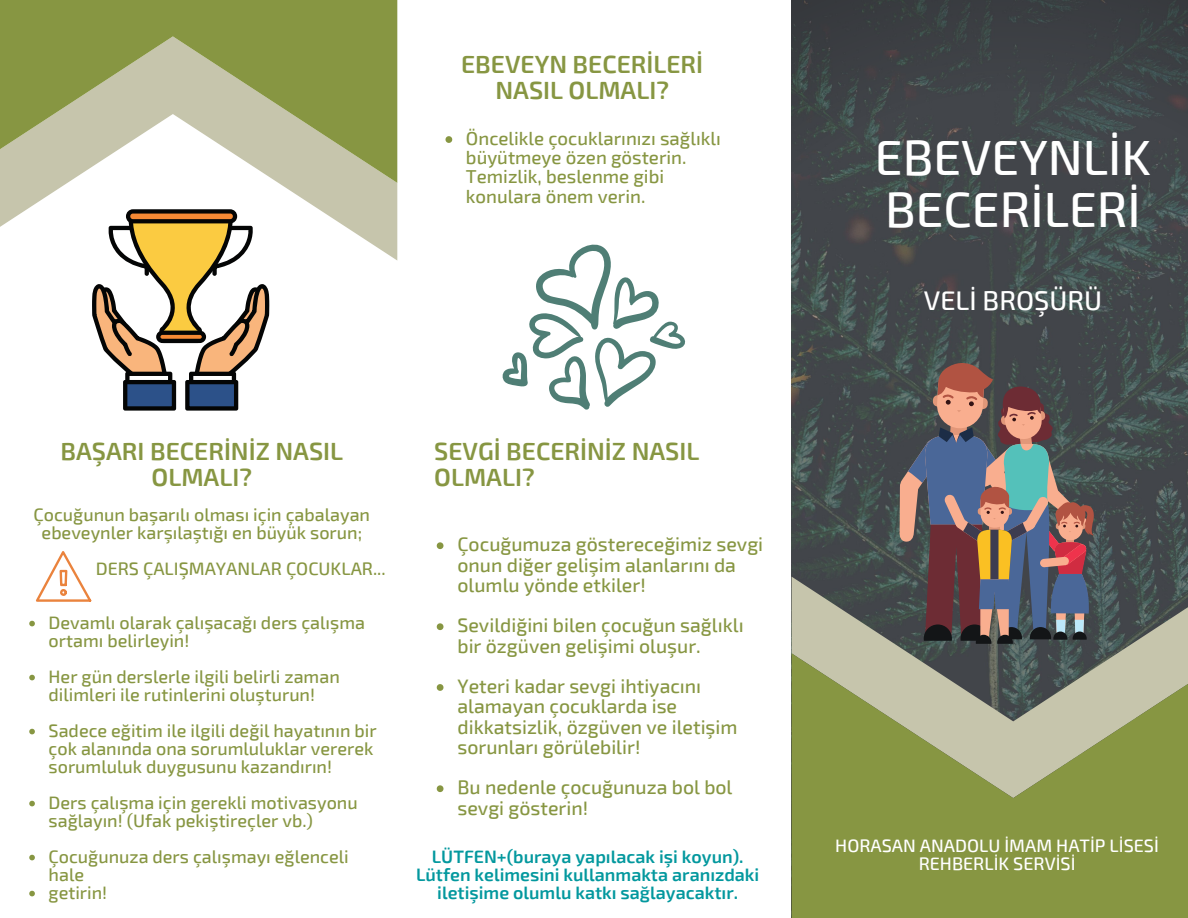
<style>
.page{position:relative;width:1188px;height:918px;background:#fff}
.page>*{position:absolute;margin:0;border:0;box-sizing:border-box;transform-origin:0 0}
.t1{font:500 49.5px/51.8px "Exo 2";color:#fff}
.t2{font:500 27px "Exo 2";color:#fff}
.t3{font:600 24.9px/25.8px "Exo 2";color:#879642;text-align:center}
.t4{font:500 19.5px/20.2px "Exo 2";color:#879642}
.t5{font:500 18.75px/19.2px "Exo 2";color:#879642}
.t6{font:500 18px/18px "Exo 2";color:#879642}
.t7{font:600 18px/18px "Exo 2";color:#03989e;text-align:center}
.t8{font:500 18px "Exo 2";color:#fff}
</style>
<div class="page">
<svg style="left:791px;top:0;width:397px;height:918px;background:#42484a"></svg>
<svg style="left:792px;top:577px;width:396px;height:76px;background:#737970"></svg>
<svg style="left:792px;top:653px;width:396px;height:265px;background:#919c5b"></svg>
<svg style="left:0;top:183px;width:397px;height:77px"></svg>
<svg style="left:0;top:0;width:397px;height:183px;background:#a8b079"></svg>
<svg style="left:899px;top:356px;width:197px;height:288px;background:#6b6063"></svg>
<svg style="left:502px;top:244px;width:184px;height:166px"></svg>
<svg style="left:29px;top:621px;width:6px;height:5px"></svg>
<svg style="left:29px;top:675px;width:6px;height:5px"></svg>
<svg style="left:29px;top:729px;width:6px;height:5px"></svg>
<svg style="left:29px;top:801px;width:6px;height:5px"></svg>
<svg style="left:29px;top:855px;width:6px;height:5px"></svg>
<svg style="left:29px;top:891px;width:6px;height:5px"></svg>
<svg style="left:36px;top:551px;width:56px;height:51px"></svg>
<svg style="left:92px;top:209px;width:177px;height:202px"></svg>
<svg style="left:446px;top:136px;width:6px;height:7px"></svg>
<svg style="left:437px;top:542px;width:6px;height:7px"></svg>
<svg style="left:437px;top:623px;width:6px;height:7px"></svg>
<svg style="left:437px;top:684px;width:6px;height:7px"></svg>
<svg style="left:437px;top:785px;width:6px;height:7px"></svg>
<p class="t3" style="left:461px;top:50px;width:244px">EBEVEYN BECERİLERİ<br>NASIL OLMALI?</p>
<p class="t5" style="left:466px;top:128px;width:256px">Öncelikle çocuklarınızı sağlıklı büyütmeye özen gösterin.<br>Temizlik, beslenme gibi konulara önem verin.</p>
<p class="t1" style="left:875px;top:129px;width:278px">EBEVEYNLİK<br>BECERİLERİ</p>
<p class="t2" style="left:924px;top:283px;width:180px">VELİ BROŞÜRÜ</p>
<p class="t3" style="left:61px;top:437px;width:284px">BAŞARI BECERİNİZ NASIL<br>OLMALI?</p>
<p class="t6" style="left:34px;top:504px;width:338px;text-align:center">Çocuğunun başarılı olması için çabalayan ebeveynler karşılaştığı en büyük sorun;</p>
<p class="t6" style="left:96px;top:558px;width:291px">DERS ÇALIŞMAYANLAR ÇOCUKLAR...</p>
<p class="t6" style="left:49px;top:612px;width:318px">Devamlı olarak çalışacağı ders çalışma ortamı belirleyin!</p>
<p class="t6" style="left:49px;top:666px;width:293px">Her gün derslerle ilgili belirli zaman dilimleri ile rutinlerini oluşturun!</p>
<p class="t6" style="left:49px;top:720px;width:330px">Sadece eğitim ile ilgili değil hayatının bir çok alanında ona sorumluluklar vererek sorumluluk duygusunu kazandırın!</p>
<p class="t6" style="left:49px;top:792px;width:311px">Ders çalışma için gerekli motivasyonu sağlayın! (Ufak pekiştireçler vb.)</p>
<p class="t6" style="left:49px;top:846px;width:302px">Çocuğunuza ders çalışmayı eğlenceli hale</p>
<p class="t6" style="left:49px;top:882px;width:60px">getirin!</p>
<p class="t3" style="left:434px;top:437px;width:267px;text-align:left">SEVGİ BECERİNİZ NASIL<br>OLMALI?</p>
<p class="t4" style="left:458px;top:533px;width:307px">Çocuğumuza göstereceğimiz sevgi onun diğer gelişim alanlarını da olumlu yönde etkiler!</p>
<p class="t4" style="left:458px;top:614px;width:288px">Sevildiğini bilen çocuğun sağlıklı bir özgüven gelişimi oluşur.</p>
<p class="t4" style="left:458px;top:675px;width:282px">Yeteri kadar sevgi ihtiyacını alamayan çocuklarda ise dikkatsizlik, özgüven ve iletişim sorunları görülebilir!</p>
<p class="t4" style="left:458px;top:776px;width:277px">Bu nedenle çocuğunuza bol bol sevgi gösterin!</p>
<p class="t7" style="left:432px;top:846px;width:313px">LÜTFEN+(buraya yapılacak işi koyun).</p>
<p class="t7" style="left:416px;top:864px;width:345px">Lütfen kelimesini kullanmakta aranızdaki iletişime olumlu katkı sağlayacaktır.</p>
<p class="t8" style="left:835px;top:834px;width:325px">HORASAN ANADOLU İMAM HATİP LİSESİ</p>
<p class="t8" style="left:919px;top:852px;width:158px">REHBERLİK SERVİSİ</p>
</div>
